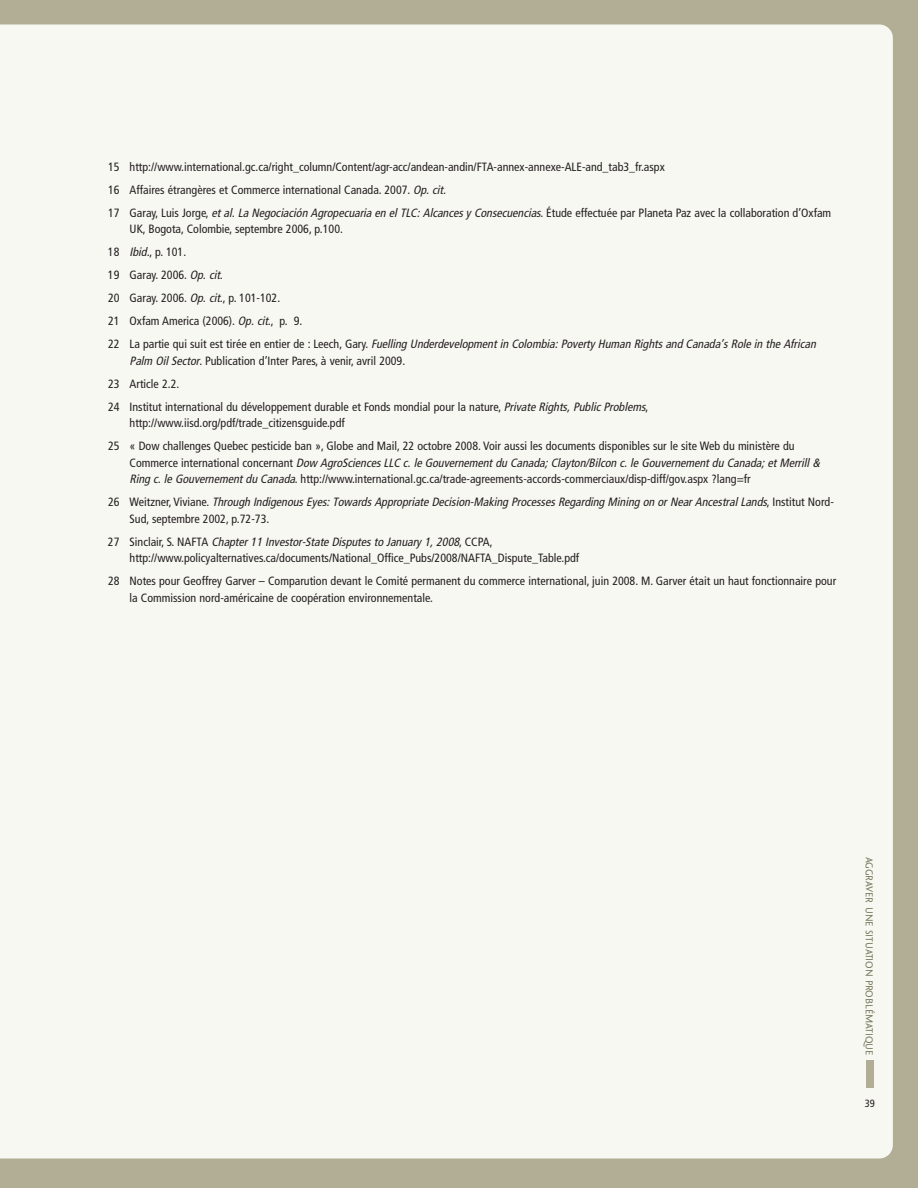
<style>
.page{position:relative;width:918px;height:1188px;background:#b2ae95}
.page>*{position:absolute;margin:0;border:0;box-sizing:border-box;transform-origin:0 0}
.t1{font:condensed 12px/23px "Frutiger";color:#231f20}
.t2{font:italic condensed 12px/16.5px "Frutiger";color:#231f20}
.t3{font:12px "Coeval Expert";color:#797a5f}
.t4{font:condensed 10.5px "Frutiger";color:#231f20}
.s1{font-style:italic}
.s2{font-style:normal}
</style>
<div class="page">
<div style="left:0;top:24px;width:893px;height:1134px;background:#f8f8f2"></div>
<div style="left:866px;top:1060px;width:8px;height:28px;background:#b2ae95"></div>
<p class="t1" style="left:108px;top:156px;width:725px">15 http://www.international.gc.ca/right_column/Content/agr-acc/andean-andin/FTA-annex-annexe-ALE-and_tab3_fr.aspx<br>16 Affaires étrangères et Commerce international Canada. 2007. <span class="s1">Op.cit.<br></span>17 Garay, Luis Jorge, <span class="s1">etal.LaNegociaciónAgropecuariaenelTLC:Alcancesy Consecuencias</span>. Étude effectuée par Planeta Paz avec la collaboration d’Oxfam</p>
<p class="t1" style="left:108px;top:219px;width:712px;text-indent:22px">UK, Bogota, Colombie, septembre 2006, p.100.<br>18 <span class="s1">Ibid.</span>, p. 101.<br>19 Garay. 2006. <span class="s1">Op.cit.<br></span>20 Garay. 2006. <span class="s1">Op.cit.</span>, p. 101-102.<br>21 Oxfam America (2006). <span class="s1">Op.cit.</span>, p. 9.<br>2 2 L a p a rt i e q u i s u i t e s t t i r é e e n e n t i e r d e : L e e c h , G a ry. <span class="s1">Fuelling Underdevelopment in Colombia: Poverty Human Rights and Canada’s Role in the African</span></p>
<p class="t1" style="left:108px;top:350px;width:542px;text-indent:22px"><span class="s1">PalmOilSector</span>. Publication d’Inter Pares, à venir, avril 2009.<br>23 Article 2.2.<br>24 Institut international du développement durable et Fonds mondial pour la nature, <span class="s1">PrivateRights,PublicProblems</span>,</p>
<p class="t1" style="left:108px;top:413px;width:688px;text-indent:22px">http://www.iisd.org/pdf/trade_citizensguide.pdf<br>25 « Dow challenges Quebec pesticide ban », Globe and Mail, 22 octobre 2008. Voir aussi les documents disponibles sur le site Web du ministère du</p>
<p class="t1" style="left:130px;top:455px;width:694px;line-height:16.5px">C o m m e r c e i n t e r n a t i o n a l c o n c e r n a n t <span class="s1">Dow AgroSciences LLC c. le Gouvernement du Canada; Clayton/Bilcon c. le Gouvernement du Canada; et Merrill &amp;<br>Ringc.leGouvernementduCanada</span>. http://www.international.gc.ca/trade-agreements-accords-commerciaux/disp-diff/gov.aspx ?lang=fr</p>
<p class="t2" style="left:130px;top:495px;width:706px;text-indent:-22px"><span class="s2">2 6 W e i t z n e r, V i v i a n e .</span> Through Indigenous Eyes: Towards Appropriate Decision-Making Processes Regarding Mining on or Near Ancestral Lands<span class="s2">, I n s t i t u t N o r d -<br>Sud, septembre 2002, p.72-73.</span></p>
<p class="t1" style="left:130px;top:534px;width:451px;line-height:16.5px;text-indent:-22px">2 7 S i n c l a i r, S. N A F TA <span class="s1">Chapter 11 Investor-State Disputes to January 1, 2008</span>, C C PA , http://www.policyalternatives.ca/documents/National_Office_Pubs/2008/NAFTA_Dispute_Table.pdf</p>
<p class="t1" style="left:130px;top:574px;width:708px;line-height:16.5px;text-indent:-22px">28 Notes pour Geoffrey Garver – Comparution devant le Comité permanent du commerce international, juin 2008. M. Garver était un haut fonctionnaire pour la Commission nord-américaine de coopération environnementale.</p>
<p class="t3" style="left:877px;top:857px;width:200px;rotate:90deg">AGGRAVER UNE SITUATION PROBLÉMATIQUE</p>
<p class="t4" style="left:865px;top:1100px;width:12px">39</p>
</div>
